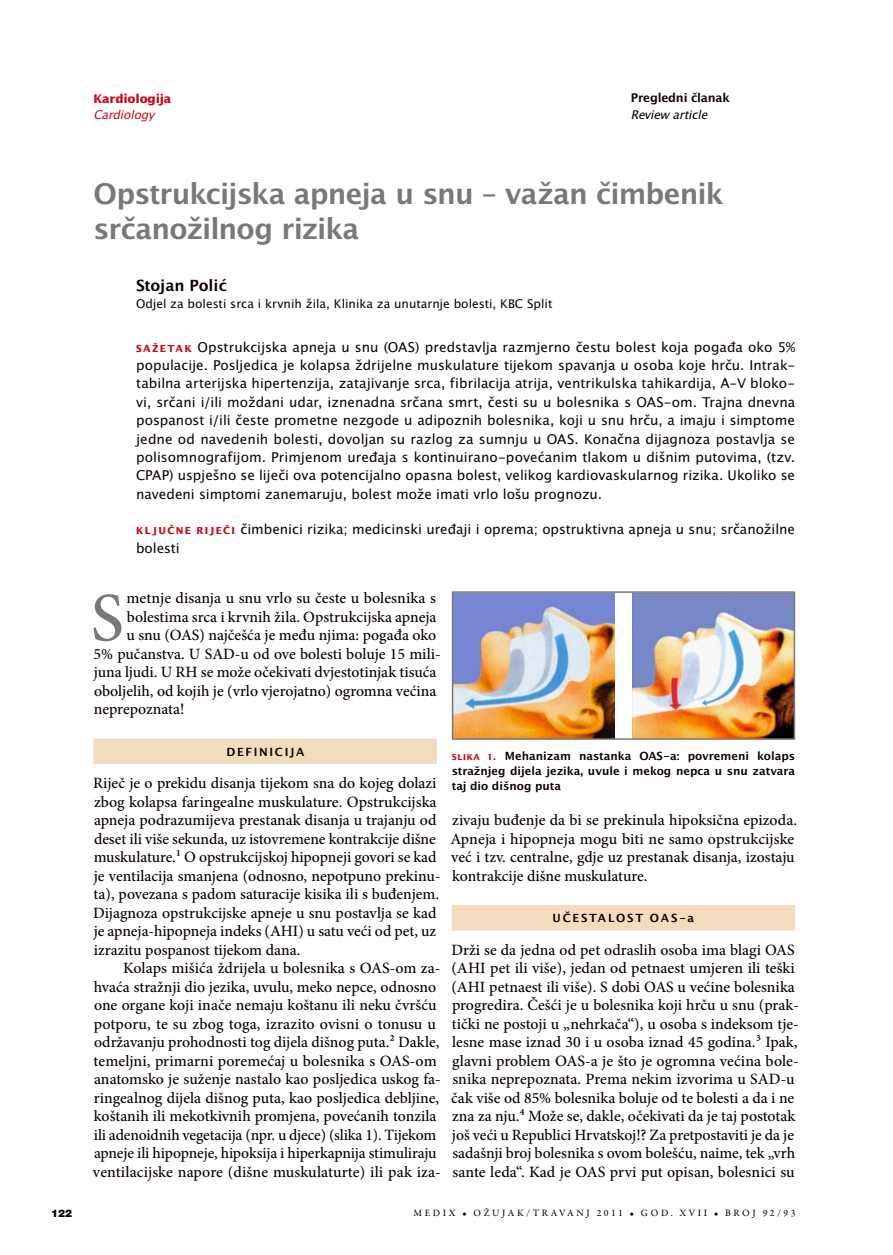
<style>
.page{position:relative;width:893px;height:1255px;background:#fff}
.page>*{position:absolute;margin:0;border:0;box-sizing:border-box;transform-origin:0 0}
.t1{font:500 69.15px "Minion Pro";color:#797876}
.t2{font:28.5px/34.2px "Lucida San Dem";letter-spacing:-.035em;color:#797876}
.t3{font:500 15.75px/18.5px "Minion Pro";color:#0d0000}
.t4{font:15.45px "Lucida San Dem";color:#0d0000}
.t5{font:13.5px/18.3px "Lucida San Rom";color:#0d0000;text-align:justify}
.t6{font:12px "Lucida San Rom";color:#0d0000}
.t7{font:12px "Lucida San Dem";letter-spacing:-.015em;color:#0d0000}
.t8{font:12px "Lucida San Rom Ita";letter-spacing:-.015em;color:#0d0000}
.t9{font:700 12px "Lucida San";color:#c9091a}
.t10{font:12px "Lucida San Rom Ita";color:#c9091a}
.t11{font:11.25px/15px "Lucida San Dem";color:#0d0000;text-align:justify}
.t12{font:900 10.5px "Helvetica Neue LT Pro";color:#0d0000}
.t13{font:500 9.75px "Garamond Premr Pro";letter-spacing:.265em;color:#0d0000}
.t14{font:700 9.75px "Lucida San";color:#c9091a}
.t15{font:700 8.25px "Lucida San";color:#c9091a}
.s1{font-family:"Lucida San";font-weight:700;font-size:9.75px;color:#c9091a}
.s2{font-family:"Lucida San";font-weight:700;font-size:8.25px;color:#c9091a}
</style>
<div class="page">
<div style="left:94px;top:738px;width:343px;height:26px;background:#f3dcbd"></div>
<div style="left:452px;top:905px;width:343px;height:25px;background:#f3dcbd"></div>
<img style="left:455px;top:594px;width:159px;height:142px">
<img style="left:632px;top:594px;width:160px;height:142px">
<div style="left:452px;top:591px;width:343px;height:148px;border:2px solid #797876"></div>
<p class="t9" style="left:94px;top:90px;width:79px">Kardiologija</p>
<p class="t10" style="left:94px;top:107px;width:62px">Cardiology</p>
<p class="t7" style="left:631px;top:90px;width:100px">Pregledni članak</p>
<p class="t8" style="left:631px;top:107px;width:78px">Review article</p>
<h2 class="t2" style="left:94px;top:179px;width:632px">Opstrukcijska apneja u snu – važan čimbenik srčanožilnog rizika</h2>
<p class="t4" style="left:136px;top:276px;width:92px">Stojan Polić</p>
<p class="t6" style="left:136px;top:296px;width:418px">Odjel za bolesti srca i krvnih žila, Klinika za unutarnje bolesti, KBC Split</p>
<p class="t14" style="left:136px;top:341px;width:33px">SAŽETA</p>
<p class="t5" style="left:136px;top:338px;width:661px;text-indent:48px"><span class="s1">K</span> Opstrukcijska apneja u snu (OAS) predstavlja razmjerno čestu bolest koja pogađa oko 5% populacije. Posljedica je kolapsa ždrijelne muskulature tijekom spavanja u osoba koje hrču. Intrak&shy;tabilna arterijska hipertenzija, zatajivanje srca, fibrilacija atrija, ventrikulska tahikardija, A-V bloko&shy;vi, srčani i/ili moždani udar, iznenadna srčana smrt, česti su u bolesnika s OAS-om. Trajna dnevna pospanost i/ili česte prometne nezgode u adipoznih bolesnika, koji u snu hrču, a imaju i simptome jedne od navedenih bolesti, dovoljan su razlog za sumnju u OAS. Konačna dijagnoza postavlja se polisomnografijom. Primjenom uređaja s kontinuirano-povećanim tlakom u dišnim putovima, (tzv.<br>CPAP) uspješno se liječi ova potencijalno opasna bolest, velikog kardiovaskularnog rizika. Ukoliko se navedeni simptomi zanemaruju, bolest može imati vrlo lošu prognozu.</p>
<p class="t14" style="left:136px;top:524px;width:18px">KLJUČNE</p>
<p class="t14" style="left:196px;top:524px;width:8px">RIJEČI</p>
<p class="t5" style="left:240px;top:520px;width:556px">čimbenici rizika; medicinski uređaji i oprema; opstruktivna apneja u snu; srčanožilne</p>
<p class="t5" style="left:136px;top:539px;width:45px">bolesti</p>
<h1 class="t1" style="left:91px;top:571px;width:35px">S</h1>
<p class="t3" style="left:126px;top:589px;width:311px">metnje disanja u snu vrlo su česte u bolesnika s</p>
<p class="t3" style="left:127px;top:607px;width:311px">bolestima srca i krvnih žila. Opstrukcijska apneja</p>
<p class="t3" style="left:126px;top:626px;width:311px">u snu (OAS) najčešća je među njima: pogađa oko</p>
<p class="t3" style="left:94px;top:644px;width:349px">5% pučanstva. U SAD-u od ove bolesti boluje 15 mili-</p>
<p class="t3" style="left:94px;top:663px;width:344px">juna ljudi. U RH se može očekivati dvjestotinjak tisuća</p>
<p class="t3" style="left:94px;top:681px;width:344px">oboljelih, od kojih je (vrlo vjerojatno) ogromna većina</p>
<p class="t3" style="left:94px;top:700px;width:92px">neprepoznata!</p>
<p class="t11" style="left:226px;top:745px;width:20px">Definicija</p>
<p class="t3" style="left:93px;top:774px;width:349px">Riječ je o prekidu disanja tijekom sna do kojeg dolazi zbog kolapsa faringealne muskulature. Opstrukcijska apneja podrazumijeva prestanak disanja u trajanju od deset ili više sekunda, uz istovremene kontrakcije dišne muskulature.1 O opstrukcijskoj hipopneji govori se kad je ventilacija smanjena (odnosno, nepotpuno prekinu&shy;ta), povezana s padom saturacije kisika ili s buđenjem.<br>Dijagnoza opstrukcijske apneje u snu postavlja se kad je apneja-hipopneja indeks (AHI) u satu veći od pet, uz izrazitu pospanost tijekom dana.</p>
<p class="t3" style="left:93px;top:959px;width:349px;text-indent:30px">Kolaps mišića ždrijela u bolesnika s OAS-om za&shy;hvaća stražnji dio jezika, uvulu, meko nepce, odnosno one organe koji inače nemaju koštanu ili neku čvršću potporu, te su zbog toga, izrazito ovisni o tonusu u održavanju prohodnosti tog dijela dišnog puta.2 Dakle, temeljni, primarni poremećaj u bolesnika s OAS-om anatomsko je suženje nastalo kao posljedica uskog fa&shy;ringealnog dijela dišnog puta, kao posljedica debljine, koštanih ili mekotkivnih promjena, povećanih tonzila ili adenoidnih vegetacija (npr. u djece) (slika 1). Tijekom apneje ili hipopneje, hipoksija i hiperkapnija stimuliraju ventilacijske napore (dišne muskulaturte) ili pak iza-</p>
<p class="t11" style="left:452px;top:748px;width:345px;text-indent:15px"><span class="s2">KA 1.</span> Mehanizam nastanka OAS-a: povremeni kolaps stražnjeg dijela jezika, uvule i mekog nepca u snu zatvara taj dio dišnog puta</p>
<p class="t15" style="left:452px;top:751px;width:6px">SLI</p>
<p class="t3" style="left:450px;top:811px;width:348px">zivaju buđenje da bi se prekinula hipoksična epizoda.<br>Apneja i hipopneja mogu biti ne samo opstrukcijske već i tzv. centralne, gdje uz prestanak disanja, izostaju kontrakcije dišne muskulature.</p>
<p class="t11" style="left:553px;top:911px;width:20px">Učestalost</p>
<p class="t11" style="left:650px;top:911px;width:46px">OAS-a</p>
<p class="t3" style="left:451px;top:940px;width:349px">Drži se da jedna od pet odraslih osoba ima blagi OAS (AHI pet ili više), jedan od petnaest umjeren ili teški (AHI petnaest ili više). S dobi OAS u većine bolesnika progredira. Češći je u bolesnika koji hrču u snu (prak&shy;tički ne postoji u „nehrkača“), u osoba s indeksom tje&shy;lesne mase iznad 30 i u osoba iznad 45 godina.3 Ipak, glavni problem OAS-a je što je ogromna većina bole&shy;snika neprepoznata. Prema nekim izvorima u SAD-u čak više od 85% bolesnika boluje od te bolesti a da i ne zna za nju.4 Može se, dakle, očekivati da je taj postotak još veći u Republici Hrvatskoj!? Za pretpostaviti je da je sadašnji broj bolesnika s ovom bolešću, naime, tek „vrh sante leda“. Kad je OAS prvi put opisan, bolesnici su</p>
<p class="t12" style="left:51px;top:1206px;width:23px">122</p>
<p class="t13" style="left:413px;top:1207px;width:283px">MEDIX • OŽUJAK/TRAVANJ 2011 • GOD. XVII</p>
<p class="t13" style="left:714px;top:1207px;width:83px">• BROJ 92/93</p>
</div>
